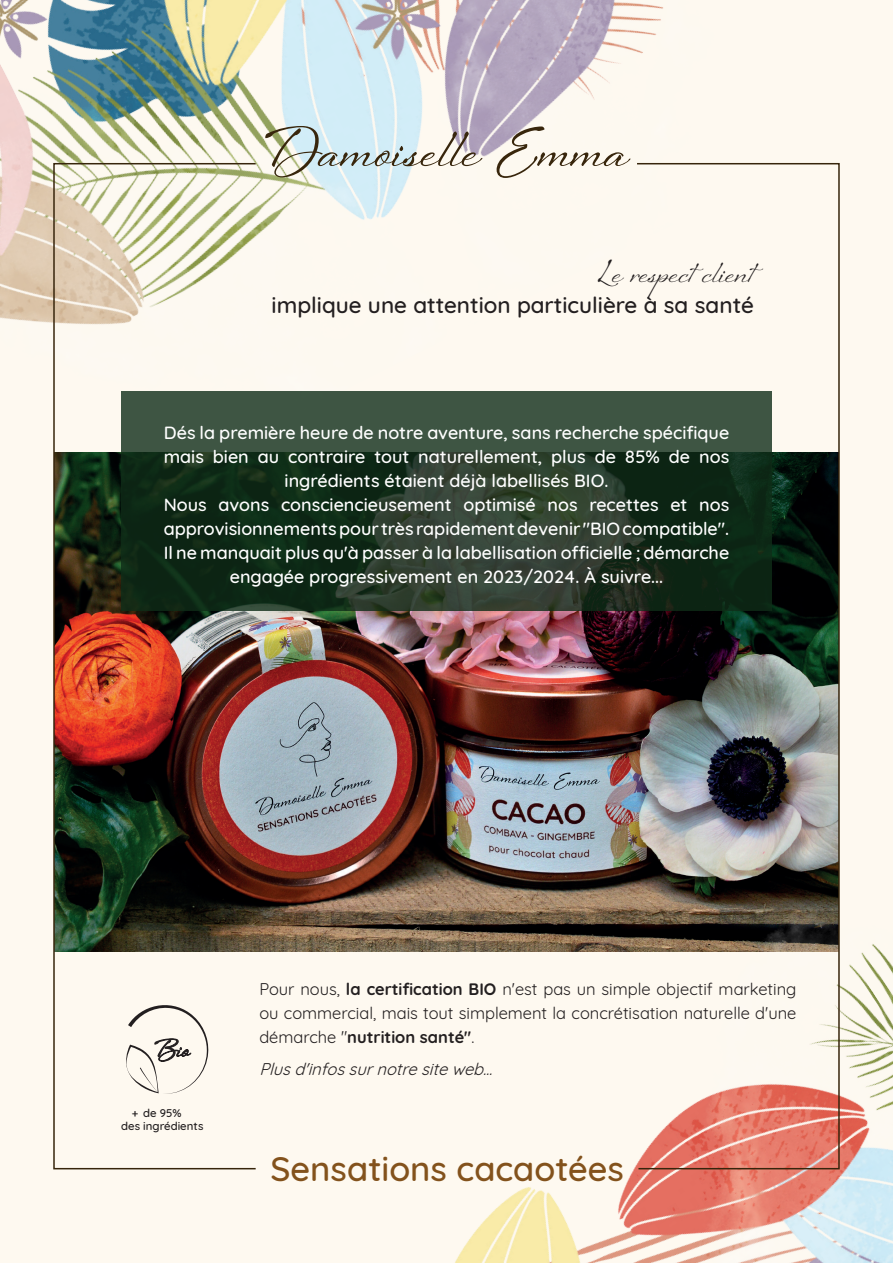
<style>
.page{position:relative;width:893px;height:1263px;background:#fef9f0}
.page>*{position:absolute;margin:0;border:0;box-sizing:border-box;transform-origin:0 0}
.t1{font:700 52.5px "Sheila";letter-spacing:.005em;color:#38260c}
.t2{font:500 34.5px "Quicksand";color:#83521c}
.t3{font:30px "Sheila";color:#231f20}
.t4{font:500 22.5px "Quicksand";color:#231f20}
.t5{font:500 18px/24px "Quicksand";color:#fff;text-align:center}
.t6{font:16.5px/24px "Quicksand";color:#231f20;text-align:justify}
.t7{font:italic 16.5px "Quicksand";color:#231f20}
.t8{font:500 11.4px/12.6px "Quicksand";color:#231f20}
.s1{font-weight:700}
</style>
<div class="page">
<img style="left:56px;top:636px;width:579px;height:315px">
<img style="left:0;top:0;width:663px;height:636px">
<img style="left:67px;top:699px;width:826px;height:564px">
<svg style="left:121px;top:391px;width:514px;height:219px;background:#283d2c"></svg>
<div style="left:53px;top:163px;width:203px;height:1006px;border:2px solid #37250c"></div>
<img style="left:635px;top:162px;width:205px;height:1008px">
<svg style="left:125px;top:999px;width:84px;height:95px"></svg>
<h1 class="t1" style="left:265px;top:117px;width:365px">Damoiselle Emma</h1>
<h3 class="t3" style="left:598px;top:254px;width:158px">Le respect client</h3>
<p class="t4" style="left:272px;top:287px;width:484px">implique une attention particulière à sa santé</p>
<p class="t5" style="left:164px;top:419px;width:567px">Dés la première heure de notre aventure, sans recherche spécifique mais bien au contraire tout naturellement, plus de 85% de nos ingrédients étaient déjà labellisés BIO.<br>Nous avons consciencieusement optimisé nos recettes et nos approvisionnements pour très rapidement devenir "BIO compatible".<br>Il ne manquait plus qu'à passer à la labellisation officielle ; démarche engagée progressivement en 2023/2024. À suivre...</p>
<p class="t8" style="left:121px;top:1106px;width:84px;text-indent:10px">+ de 95%<br>des ingrédients</p>
<p class="t6" style="left:259px;top:975px;width:539px">Pour nous, <span class="s1">la certification BIO</span> n'est pas un simple objectif marketing ou commercial, mais tout simplement la concrétisation naturelle d'une démarche "<span class="s1">nutrition santé"</span>.</p>
<p class="t7" style="left:259px;top:1056px;width:240px">Plusd'infossurnotresiteweb...</p>
<h2 class="t2" style="left:270px;top:1140px;width:355px">Sensations cacaotées</h2>
</div>
